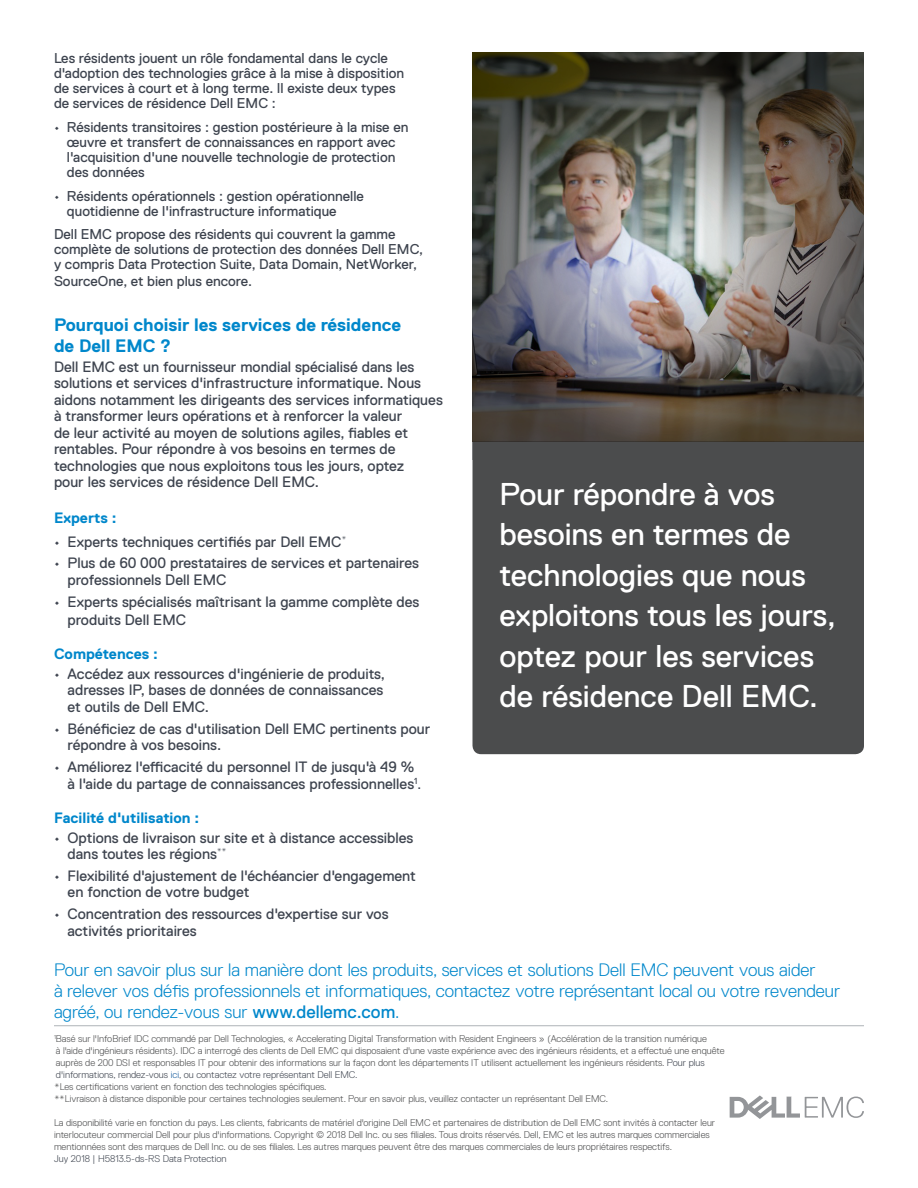
<style>
.page{position:relative;width:918px;height:1188px;background:#fff}
.page>*{position:absolute;margin:0;border:0;box-sizing:border-box;transform-origin:0 0}
.Pull_quote_side_bar{font:31.5px/40.5px "Dell Replica";color:#fff}
.Body_Copy{font:300 18px/21px "Dell Replica";color:#0087cb}
.Body_Copy-2{font:700 18px/21px "Dell Replica";color:#0087cb}
.Body_Copy-3{font:15px/16.5px "Dell Replica";color:#3e444f}
.Body_Copy-4{font:700 15px "Dell Replica";color:#0087cb}
.Body_Copy-5{font:14.25px/15px "Dell Replica";color:#3e444f}
.Body_Copy-6{font:300 9.75px/12px "Dell Replica";color:#4b4c4d}
.s1{font-size:13.5px}
.s2{font-weight:400}
.s3{color:#3e444f}
.s4{color:#175d9e}
</style>
<div class="page">
<hr style="left:54px;top:1025px;width:810px;height:1px;background:#aeb3b8">
<div style="left:472px;top:442px;width:392px;height:312px;background:#4b4c4d"></div>
<img style="left:472px;top:52px;width:392px;height:390px">
<svg style="left:730px;top:1095px;width:134px;height:24px"></svg>
<p class="Body_Copy-5" style="left:54px;top:51px;width:352px">Les résidents jouent un rôle fondamental dans le cycle d'adoption des technologies grâce à la mise à disposition de services à court et à long terme. Il existe deux types de services de résidence Dell EMC :</p>
<p class="Body_Copy-5" style="left:67px;top:120px;width:343px;text-indent:-13px">• Résidents transitoires : gestion postérieure à la mise en œuvre et transfert de connaissances en rapport avec l'acquisition d'une nouvelle technologie de protection des données</p>
<p class="Body_Copy-5" style="left:67px;top:188px;width:298px;text-indent:-13px">• Résidents opérationnels : gestion opérationnelle quotidienne de l'infrastructure informatique</p>
<p class="Body_Copy-5" style="left:54px;top:227px;width:371px">Dell EMC propose des résidents qui couvrent la gamme complète de solutions de protection des données Dell EMC, y compris Data Protection Suite, Data Domain, NetWorker,</p>
<p class="Body_Copy-5" style="left:54px;top:274px;width:200px">SourceOne, et bien plus encore.</p>
<p class="Body_Copy-2" style="left:54px;top:314px;width:349px">Pourquoi choisir les services de résidence de Dell EMC ?</p>
<p class="Body_Copy-3" style="left:54px;top:358px;width:390px">Dell EMC est un fournisseur mondial spécialisé dans les solutions et services d'infrastructure informatique. Nous aidons notamment les dirigeants des services informatiques à transformer leurs opérations et à renforcer la valeur<br>de leur activité au moyen de solutions agiles, fiables et rentables. Pour répondre à vos besoins en termes de technologies que nous exploitons tous les jours, optez<br>pour les services de résidence Dell EMC.</p>
<p class="Body_Copy-4" style="left:54px;top:510px;width:64px">Experts :</p>
<p class="Body_Copy-3" style="left:54px;top:533px;width:294px">• Experts techniques certifiés par Dell EMC<sup>*</sup></p>
<p class="Body_Copy-3" style="left:68px;top:555px;width:353px;text-indent:-14px">• Plus de 60 000 prestataires de services et partenaires professionnels Dell EMC</p>
<p class="Body_Copy-3" style="left:68px;top:593px;width:353px;line-height:18px;text-indent:-14px">• Experts spécialisés maîtrisant la gamme complète des produits Dell EMC</p>
<p class="Body_Copy-4" style="left:54px;top:646px;width:106px">Compétences :</p>
<p class="Body_Copy-3" style="left:68px;top:665px;width:319px;text-align:justify;text-indent:-14px">• Accédez aux ressources d'ingénierie de produits, adresses IP, bases de données de connaissances et outils de Dell EMC.</p>
<p class="Body_Copy-3" style="left:68px;top:720px;width:364px;text-indent:-14px">• Bénéficiez de cas d'utilisation Dell EMC pertinents pour répondre à vos besoins.</p>
<p class="Body_Copy-3" style="left:68px;top:759px;width:355px;text-indent:-14px">• Améliorez l'efficacité du personnel IT de jusqu'à 49 % à l'aide du partage de connaissances professionnelles<sup>1</sup><span class="s1">.</span></p>
<p class="Body_Copy-4" style="left:54px;top:809px;width:147px">Facilité d'utilisation :</p>
<p class="Body_Copy-3" style="left:67px;top:829px;width:348px;text-indent:-13px">• Options de livraison sur site et à distance accessibles dans toutes les régions<sup>**</sup></p>
<p class="Body_Copy-3" style="left:68px;top:868px;width:350px;text-indent:-14px">• Flexibilité d'ajustement de l'échéancier d'engagement en fonction de votre budget</p>
<p class="Body_Copy-3" style="left:67px;top:906px;width:323px;text-indent:-13px">• Concentration des ressources d'expertise sur vos activités prioritaires</p>
<p class="Pull_quote_side_bar" style="left:500px;top:474px;width:338px">Pour répondre à vos besoins en termes de technologies que nous exploitons tous les jours, optez pour les services de résidence Dell EMC.</p>
<p class="Body_Copy" style="left:54px;top:960px;width:788px">Pour en savoir plus sur la manière dont les produits, services et solutions Dell EMC peuvent vous aider<br>à relever vos défis professionnels et informatiques, contactez votre représentant local ou votre revendeur agréé, ou rendez-vous sur <span class="s2">www.dellemc.com</span>.</p>
<p class="Body_Copy-6" style="left:54px;top:1033px;width:672px"><sup>1</sup>Basé sur l'InfoBrief IDC commandé par Dell Technologies, « Accelerating Digital Transformation with Resident Engineers » (Accélération de la transition numérique<br>à l'aide d'ingénieurs résidents). IDC a interrogé des clients de Dell EMC qui disposaient d'une vaste expérience avec des ingénieurs résidents, et a effectué une enquête auprès de 200 DSI et responsables IT pour obtenir des informations sur la façon dont les départements IT utilisent actuellement les ingénieurs résidents. <span class="s3">Pour plus d'informations, rendez-vous</span> <span class="s4">ici</span><span class="s3">, ou contactez votre représentant Dell EMC.</span></p>
<p class="Body_Copy-6" style="left:54px;top:1081px;width:274px">*Les certifications varient en fonction des technologies spécifiques.</p>
<p class="Body_Copy-6" style="left:54px;top:1093px;width:556px">**Livraison à distance disponible pour certaines technologies seulement. Pour en savoir plus, veuillez contacter un représentant Dell EMC.</p>
<p class="Body_Copy-6" style="left:54px;top:1117px;width:663px">La disponibilité varie en fonction du pays. Les clients, fabricants de matériel d'origine Dell EMC et partenaires de distribution de Dell EMC sont invités à contacter leur interlocuteur commercial Dell pour plus d'informations. Copyright © 2018 Dell Inc. ou ses filiales. Tous droits réservés. Dell, EMC et les autres marques commerciales mentionnées sont des marques de Dell Inc. ou de ses filiales. Les autres marques peuvent être des marques commerciales de leurs propriétaires respectifs.<br><span class="s3">Juy 2018 | H5813.5-ds-RS Data Protection</span></p>
</div>
